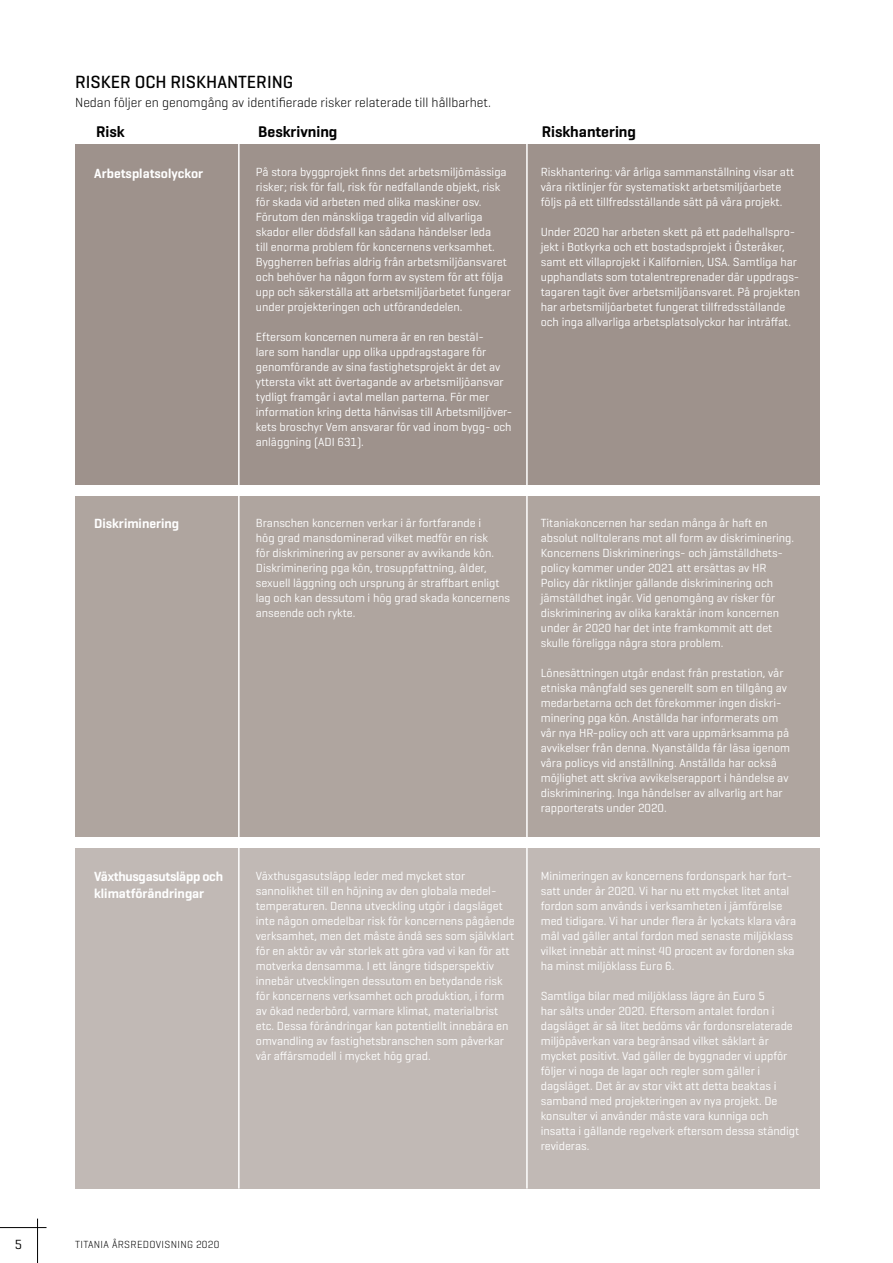
<style>
.page{position:relative;width:893px;height:1263px;background:#fff}
.page>*{position:absolute;margin:0;border:0;box-sizing:border-box;transform-origin:0 0}
.t1{font:500 18px "Geogrotesque";color:#000}
.t2{font:600 15.75px "Geogrotesque";color:#000}
.t3{font:300 13.5px "Geogrotesque";color:#000}
.t4{font:600 13.5px/16.5px "Geogrotesque";letter-spacing:-.02em;color:#fff}
.t5{font:600 13.5px "Geogrotesque";color:#fff}
.t6{font:13.5px "Geogrotesque";color:#000}
.t7{font:12px/15px "Geogrotesque";color:#fff}
.t8{font:300 10.5px "Geogrotesque";letter-spacing:.03em;color:#000}
</style>
<div class="page">
<hr style="left:37px;top:1218px;width:1px;height:45px;background:#000">
<hr style="left:0;top:1227px;width:47px;height:1px;background:#000">
<div style="left:75px;top:145px;width:744px;height:340px;background:#9e928c"></div>
<div style="left:75px;top:496px;width:744px;height:341px;background:#afa59f"></div>
<div style="left:75px;top:848px;width:744px;height:340px;background:#c1b9b5"></div>
<hr style="left:238px;top:136px;width:2px;height:1052px;background:#fff">
<hr style="left:526px;top:136px;width:2px;height:1052px;background:#fff">
<h1 class="t1" style="left:75px;top:71px;width:219px">RISKER OCH RISKHANTERING</h1>
<p class="t3" style="left:75px;top:94px;width:417px">Nedan följer en genomgång av identifierade risker relaterade till hållbarhet.</p>
<h2 class="t2" style="left:96px;top:122px;width:30px">Risk</h2>
<h2 class="t2" style="left:258px;top:122px;width:81px">Beskrivning</h2>
<h2 class="t2" style="left:542px;top:122px;width:96px">Riskhantering</h2>
<p class="t5" style="left:94px;top:165px;width:110px">Arbetsplatsolyckor</p>
<p class="t7" style="left:256px;top:164px;width:257px">På stora byggprojekt finns det arbetsmiljömässiga risker; risk för fall, risk för nedfallande objekt, risk för skada vid arbeten med olika maskiner osv.<br>Förutom den mänskliga tragedin vid allvarliga skador eller dödsfall kan sådana händelser leda<br>till enorma problem för koncernens verksamhet.<br>Byggherren befrias aldrig från arbetsmiljöansvaret och behöver ha någon form av system för att följa upp och säkerställa att arbetsmiljöarbetet fungerar under projekteringen och utförandedelen.</p>
<p class="t7" style="left:256px;top:329px;width:258px">Eftersom koncernen numera är en ren bestäl-<br>lare som handlar upp olika uppdragstagare för genomförande av sina fastighetsprojekt är det av yttersta vikt att övertagande av arbetsmiljöansvar tydligt framgår i avtal mellan parterna. För mer information kring detta hänvisas till Arbetsmiljöver&shy;kets broschyr Vem ansvarar för vad inom bygg- och anläggning (ADI 631).</p>
<p class="t7" style="left:541px;top:164px;width:255px">Riskhantering: vår årliga sammanställning visar att våra riktlinjer för systematiskt arbetsmiljöarbete följs på ett tillfredsställande sätt på våra projekt.</p>
<p class="t7" style="left:541px;top:224px;width:261px">Under 2020 har arbeten skett på ett padelhallspro&shy;jekt i Botkyrka och ett bostadsprojekt i Österåker, samt ett villaprojekt i Kalifornien, USA. Samtliga har upphandlats som totalentreprenader där uppdrags&shy;tagaren tagit över arbetsmiljöansvaret. På projekten har arbetsmiljöarbetet fungerat tillfredsställande och inga allvarliga arbetsplatsolyckor har inträffat.</p>
<p class="t5" style="left:94px;top:515px;width:86px">Diskriminering</p>
<p class="t4" style="left:94px;top:868px;width:130px">Växthusgasutsläpp och klimatförändringar</p>
<p class="t7" style="left:256px;top:515px;width:256px">Branschen koncernen verkar i är fortfarande i<br>hög grad mansdominerad vilket medför en risk<br>för diskriminering av personer av avvikande kön.<br>Diskriminering pga kön, trosuppfattning, ålder, sexuell läggning och ursprung är straffbart enligt lag och kan dessutom i hög grad skada koncernens anseende och rykte.</p>
<p class="t7" style="left:541px;top:515px;width:255px">Titaniakoncernen har sedan många år haft en absolut nolltolerans mot all form av diskriminering.<br>Koncernens Diskriminerings- och jämställdhets&shy;policy kommer under 2021 att ersättas av HR Policy där riktlinjer gällande diskriminering och jämställdhet ingår. Vid genomgång av risker för diskriminering av olika karaktär inom koncernen under år 2020 har det inte framkommit att det skulle föreligga några stora problem.</p>
<p class="t7" style="left:541px;top:665px;width:251px">Lönesättningen utgår endast från prestation, vår etniska mångfald ses generellt som en tillgång av medarbetarna och det förekommer ingen diskri&shy;minering pga kön. Anställda har informerats om vår nya HR-policy och att vara uppmärksamma på avvikelser från denna. Nyanställda får läsa igenom våra policys vid anställning. Anställda har också möjlighet att skriva avvikelserapport i händelse av diskriminering. Inga händelser av allvarlig art har rapporterats under 2020.</p>
<p class="t7" style="left:256px;top:868px;width:260px">Växthusgasutsläpp leder med mycket stor sannolikhet till en höjning av den globala medel&shy;temperaturen. Denna utveckling utgör i dagsläget inte någon omedelbar risk för koncernens pågående verksamhet, men det måste ändå ses som självklart för en aktör av vår storlek att göra vad vi kan för att motverka densamma. I ett längre tidsperspektiv innebär utvecklingen dessutom en betydande risk för koncernens verksamhet och produktion, i form av ökad nederbörd, varmare klimat, materialbrist etc. Dessa förändringar kan potentiellt innebära en omvandling av fastighetsbranschen som påverkar vår affärsmodell i mycket hög grad.</p>
<p class="t7" style="left:541px;top:868px;width:257px">Minimeringen av koncernens fordonspark har fort&shy;satt under år 2020. Vi har nu ett mycket litet antal fordon som används i verksamheten i jämförelse med tidigare. Vi har under flera år lyckats klara våra mål vad gäller antal fordon med senaste miljöklass vilket innebär att minst 40 procent av fordonen ska ha minst miljöklass Euro 6.</p>
<p class="t7" style="left:541px;top:988px;width:260px">Samtliga bilar med miljöklass lägre än Euro 5<br>har sålts under 2020. Eftersom antalet fordon i dagsläget är så litet bedöms vår fordonsrelaterade miljöpåverkan vara begränsad vilket såklart är mycket positivt. Vad gäller de byggnader vi uppför följer vi noga de lagar och regler som gäller i dagsläget. Det är av stor vikt att detta beaktas i samband med projekteringen av nya projekt. De konsulter vi använder måste vara kunniga och insatta i gällande regelverk eftersom dessa ständigt revideras.</p>
<p class="t6" style="left:15px;top:1235px;width:9px">5</p>
<p class="t8" style="left:75px;top:1238px;width:146px">TITANIA ÅRSREDOVISNING 2020</p>
</div>
